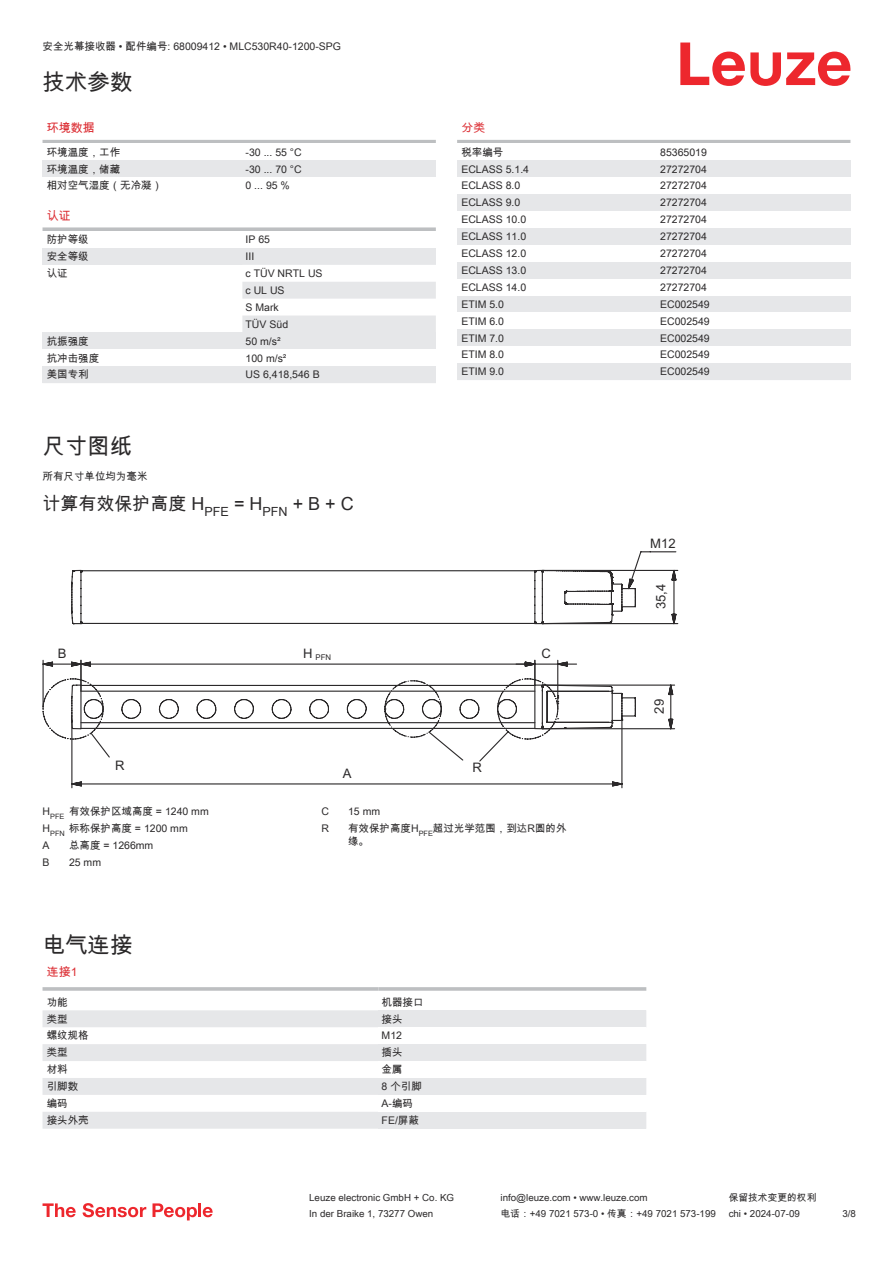
<style>
.page{position:relative;width:893px;height:1263px;background:#fff}
.page>*{position:absolute;margin:0;border:0;box-sizing:border-box;transform-origin:0 0}
.t1{font:22.5px "Arial Unicode MS";color:#2b292a}
.t2{font:18px "Arial Unicode MS";color:#2b292a}
.t3{font:13.05px "Arial";letter-spacing:.005em;color:#2b292a}
.t4{font:12px "Arial Unicode MS";color:#db2a30}
.t5{font:10.5px/17px "Arial Unicode MS";color:#2b292a}
.t6{font:9.75px "Arial Unicode MS";color:#2b292a}
.t7{font:7.8px "Arial";color:#2b292a}
</style>
<div class="page">
<svg style="left:680px;top:43px;width:170px;height:43px"></svg>
<hr style="left:43px;top:140px;width:393px;height:3px;background:#bdbfc1">
<div style="left:43px;top:160px;width:199px;height:17px;background:#e6e7e9"></div>
<div style="left:242px;top:160px;width:194px;height:17px;background:#e6e7e9"></div>
<svg style="left:43px;top:227px;width:393px;height:4px;background:#c4c6c8"></svg>
<div style="left:43px;top:248px;width:199px;height:17px;background:#e6e7e9"></div>
<div style="left:242px;top:248px;width:194px;height:17px;background:#e6e7e9"></div>
<svg style="left:242px;top:282px;width:194px;height:50px"></svg>
<div style="left:43px;top:332px;width:199px;height:17px;background:#e6e7e9"></div>
<div style="left:242px;top:332px;width:194px;height:17px;background:#e6e7e9"></div>
<div style="left:43px;top:366px;width:199px;height:17px;background:#e6e7e9"></div>
<div style="left:242px;top:366px;width:194px;height:17px;background:#e6e7e9"></div>
<svg style="left:43px;top:1010px;width:335px;height:119px;fill:#e6e7e9"></svg>
<hr style="left:43px;top:987px;width:335px;height:4px;background:#bdbfc1">
<hr style="left:378px;top:987px;width:268px;height:4px;background:#c7c9cb">
<div style="left:378px;top:1010px;width:268px;height:17px;background:#e6e7e9"></div>
<div style="left:378px;top:1044px;width:268px;height:17px;background:#e6e7e9"></div>
<div style="left:378px;top:1078px;width:268px;height:17px;background:#e6e7e9"></div>
<div style="left:378px;top:1112px;width:268px;height:17px;background:#e6e7e9"></div>
<hr style="left:457px;top:140px;width:393px;height:3px;background:#bdbfc1">
<div style="left:457px;top:160px;width:200px;height:17px;background:#e6e7e9"></div>
<div style="left:657px;top:160px;width:193px;height:17px;background:#e6e7e9"></div>
<div style="left:457px;top:194px;width:200px;height:17px;background:#e6e7e9"></div>
<div style="left:657px;top:194px;width:193px;height:17px;background:#e6e7e9"></div>
<div style="left:457px;top:228px;width:200px;height:17px;background:#e6e7e9"></div>
<div style="left:657px;top:228px;width:193px;height:17px;background:#e6e7e9"></div>
<div style="left:457px;top:262px;width:200px;height:17px;background:#e6e7e9"></div>
<div style="left:657px;top:262px;width:193px;height:17px;background:#e6e7e9"></div>
<div style="left:457px;top:296px;width:200px;height:16px;background:#e6e7e9"></div>
<div style="left:657px;top:296px;width:193px;height:16px;background:#e6e7e9"></div>
<div style="left:457px;top:329px;width:200px;height:17px;background:#e6e7e9"></div>
<div style="left:657px;top:329px;width:193px;height:17px;background:#e6e7e9"></div>
<div style="left:457px;top:363px;width:200px;height:17px;background:#e6e7e9"></div>
<div style="left:657px;top:363px;width:193px;height:17px;background:#e6e7e9"></div>
<svg style="left:43px;top:1203px;width:33px;height:14px"></svg>
<svg style="left:83px;top:1203px;width:63px;height:14px"></svg>
<svg style="left:153px;top:1203px;width:44px;height:17px"></svg>
<hr style="left:198px;top:1203px;width:3px;height:14px;background:#ed272d">
<svg style="left:203px;top:1207px;width:10px;height:10px"></svg>
<svg style="left:71px;top:569px;width:463px;height:9px"></svg>
<svg style="left:71px;top:578px;width:463px;height:47px"></svg>
<svg style="left:534px;top:551px;width:144px;height:74px"></svg>
<svg style="left:43px;top:659px;width:632px;height:129px"></svg>
<p class="t5" style="left:43px;top:38px;width:300px">安全光幕接收器 • 配件编号: 68009412 • MLC530R40-1200-SPG</p>
<h1 class="t1" style="left:43px;top:66px;width:91px">技术参数</h1>
<p class="t4" style="left:47px;top:119px;width:49px">环境数据</p>
<p class="t5" style="left:47px;top:143px;width:75px">环境温度，工作</p>
<p class="t5" style="left:246px;top:143px;width:58px">-30 ... 55 °C</p>
<p class="t5" style="left:47px;top:160px;width:75px">环境温度，储藏</p>
<p class="t5" style="left:246px;top:160px;width:58px">-30 ... 70 °C</p>
<p class="t5" style="left:47px;top:177px;width:117px">相对空气湿度（无冷凝）</p>
<p class="t5" style="left:246px;top:177px;width:46px">0 ... 95 %</p>
<p class="t4" style="left:47px;top:207px;width:25px">认证</p>
<p class="t5" style="left:47px;top:231px;width:43px">防护等级</p>
<p class="t5" style="left:246px;top:231px;width:26px">IP 65</p>
<p class="t5" style="left:47px;top:248px;width:43px">安全等级</p>
<p class="t5" style="left:246px;top:248px;width:10px">III</p>
<p class="t5" style="left:47px;top:265px;width:22px">认证</p>
<p class="t5" style="left:246px;top:265px;width:79px">c TÜV NRTL US c UL US<br>S Mark<br>TÜV Süd</p>
<p class="t5" style="left:47px;top:332px;width:43px">抗振强度</p>
<p class="t5" style="left:246px;top:332px;width:37px">50 m/s²</p>
<p class="t5" style="left:47px;top:349px;width:54px">抗冲击强度</p>
<p class="t5" style="left:246px;top:349px;width:42px">100 m/s²</p>
<p class="t5" style="left:47px;top:366px;width:43px">美国专利</p>
<p class="t5" style="left:246px;top:366px;width:76px">US 6,418,546 B</p>
<h1 class="t1" style="left:43px;top:430px;width:91px">尺寸图纸</h1>
<p class="t5" style="left:43px;top:467px;width:106px">所有尺寸单位均为毫米</p>
<h2 class="t2" style="left:43px;top:491px;width:313px">计算有效保护高度 H<sub>PFE</sub> = H<sub>PFN</sub> + B + C</h2>
<p class="t3" style="left:58px;top:649px;width:10px">B</p>
<p class="t7" style="left:303px;top:655px;width:29px"><sup>H</sup> PFN</p>
<p class="t4" style="left:461px;top:119px;width:25px">分类</p>
<p class="t5" style="left:461px;top:143px;width:43px">税率编号</p>
<p class="t5" style="left:660px;top:143px;width:48px">85365019</p>
<p class="t5" style="left:461px;top:160px;width:69px">ECLASS 5.1.4</p>
<p class="t5" style="left:660px;top:160px;width:48px">27272704</p>
<p class="t5" style="left:461px;top:177px;width:60px">ECLASS 8.0</p>
<p class="t5" style="left:660px;top:177px;width:48px">27272704</p>
<p class="t5" style="left:461px;top:194px;width:60px">ECLASS 9.0</p>
<p class="t5" style="left:660px;top:194px;width:48px">27272704</p>
<p class="t5" style="left:461px;top:211px;width:66px">ECLASS 10.0</p>
<p class="t5" style="left:660px;top:211px;width:48px">27272704</p>
<p class="t5" style="left:461px;top:228px;width:66px">ECLASS 11.0</p>
<p class="t5" style="left:660px;top:228px;width:48px">27272704</p>
<p class="t5" style="left:461px;top:245px;width:66px">ECLASS 12.0</p>
<p class="t5" style="left:660px;top:245px;width:48px">27272704</p>
<p class="t5" style="left:461px;top:262px;width:66px">ECLASS 13.0</p>
<p class="t5" style="left:660px;top:262px;width:48px">27272704</p>
<p class="t5" style="left:461px;top:278px;width:66px">ECLASS 14.0</p>
<p class="t5" style="left:660px;top:278px;width:48px">27272704</p>
<p class="t5" style="left:461px;top:295px;width:44px">ETIM 5.0</p>
<p class="t5" style="left:660px;top:295px;width:51px">EC002549</p>
<p class="t5" style="left:461px;top:312px;width:44px">ETIM 6.0</p>
<p class="t5" style="left:660px;top:312px;width:51px">EC002549</p>
<p class="t5" style="left:461px;top:329px;width:44px">ETIM 7.0</p>
<p class="t5" style="left:660px;top:329px;width:51px">EC002549</p>
<p class="t5" style="left:461px;top:346px;width:44px">ETIM 8.0</p>
<p class="t5" style="left:660px;top:346px;width:51px">EC002549</p>
<p class="t5" style="left:461px;top:363px;width:44px">ETIM 9.0</p>
<p class="t5" style="left:660px;top:363px;width:51px">EC002549</p>
<p class="t3" style="left:650px;top:538px;width:27px">M12</p>
<p class="t3" style="left:542px;top:648px;width:11px">C</p>
<p class="t3" style="left:656px;top:609px;width:27px;rotate:-90deg">35,4</p>
<p class="t3" style="left:654px;top:714px;width:16px;rotate:-90deg">29</p>
<p class="t3" style="left:115px;top:760px;width:11px">R</p>
<p class="t3" style="left:472px;top:763px;width:11px">R</p>
<p class="t3" style="left:343px;top:768px;width:10px">A</p>
<p class="t5" style="left:43px;top:803px;width:168px">H<sub>PFE</sub> 有效保护区域高度 = 1240 mm<br>H<sub>PFN</sub> 标称保护高度 = 1200 mm<br>A</p>
<p class="t5" style="left:69px;top:837px;width:86px">总高度 = 1266mm</p>
<p class="t5" style="left:43px;top:854px;width:9px">B</p>
<p class="t5" style="left:69px;top:854px;width:34px">25 mm</p>
<p class="t5" style="left:322px;top:803px;width:9px">C</p>
<p class="t5" style="left:348px;top:803px;width:34px">15 mm</p>
<p class="t5" style="left:322px;top:820px;width:9px">R</p>
<p class="t5" style="left:348px;top:822px;width:220px;line-height:12.6px">有效保护高度H<sub>PFE</sub>超过光学范围，到达R圆的外缘。</p>
<h1 class="t1" style="left:43px;top:929px;width:91px">电气连接</h1>
<p class="t4" style="left:47px;top:963px;width:32px">连接1</p>
<p class="t5" style="left:47px;top:993px;width:22px">功能</p>
<p class="t5" style="left:382px;top:993px;width:43px">机器接口</p>
<p class="t5" style="left:47px;top:1010px;width:22px">类型</p>
<p class="t5" style="left:382px;top:1010px;width:22px">接头</p>
<p class="t5" style="left:47px;top:1027px;width:43px">螺纹规格</p>
<p class="t5" style="left:382px;top:1027px;width:22px">M12</p>
<p class="t5" style="left:47px;top:1044px;width:22px">类型</p>
<p class="t5" style="left:382px;top:1044px;width:22px">插头</p>
<p class="t5" style="left:47px;top:1061px;width:22px">材料</p>
<p class="t5" style="left:382px;top:1061px;width:22px">金属</p>
<p class="t5" style="left:47px;top:1078px;width:33px">引脚数</p>
<p class="t5" style="left:382px;top:1078px;width:42px">8 个引脚</p>
<p class="t5" style="left:47px;top:1095px;width:22px">编码</p>
<p class="t5" style="left:382px;top:1095px;width:33px">A-编码</p>
<p class="t5" style="left:47px;top:1111px;width:43px">接头外壳</p>
<p class="t5" style="left:382px;top:1111px;width:39px">FE/屏蔽</p>
<p class="t6" style="left:309px;top:1191px;width:146px">Leuze electronic GmbH + Co. KG</p>
<p class="t6" style="left:501px;top:1191px;width:149px">info@leuze.com • www.leuze.com</p>
<p class="t6" style="left:729px;top:1191px;width:89px">保留技术变更的权利</p>
<p class="t6" style="left:309px;top:1206px;width:126px">In der Braike 1, 73277 Owen</p>
<p class="t6" style="left:501px;top:1206px;width:217px">电话：+49 7021 573-0 • 传真：+49 7021 573-199</p>
<p class="t6" style="left:729px;top:1206px;width:73px">chi • 2024-07-09</p>
<p class="t6" style="left:842px;top:1206px;width:15px">3/8</p>
</div>
